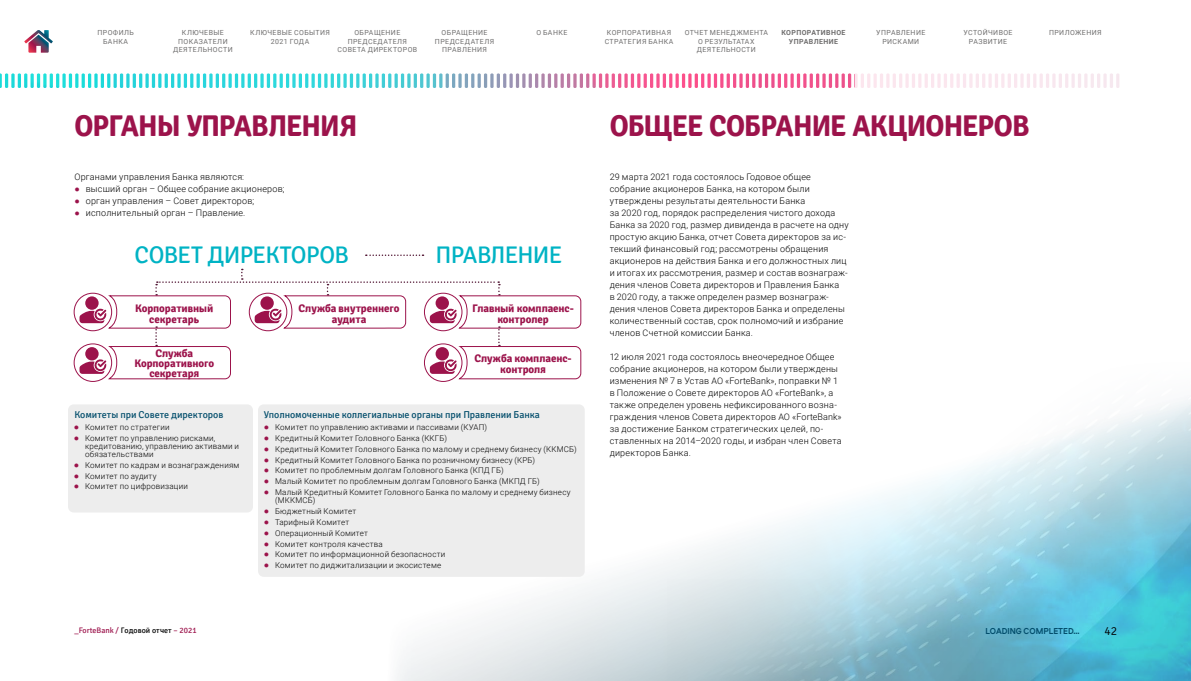
<style>
.page{position:relative;width:1191px;height:681px;background:#fff}
.page>*{position:absolute;margin:0;border:0;box-sizing:border-box;transform-origin:0 0}
.t1{font:700 30px "Cignika";letter-spacing:-.035em;color:#9c134b;scale:.95 1}
.t2{font:24px "Cignika";letter-spacing:-.03em;color:#00b3c4}
.t3{font:300 12px "Cignika";color:#000}
.t4{font:700 11px/11px "Cignika";letter-spacing:-.005em;color:#9c134b;text-align:center}
.t5{font:10px "Cignika";letter-spacing:-.005em;color:#034e6c}
.t6{font:300 9px/12px "Roboto";letter-spacing:.025em;color:#000}
.t7{font:700 9px "Aeroport";color:#034e6c;scale:.9 1}
.t8{font:300 8px/8px "Roboto";letter-spacing:.03em;color:#000}
.t9{font:8px "Cignika";color:#9c134b}
.t10{font:7px/8.4px "Roboto";letter-spacing:.055em;color:#706f6f;text-align:center}
.t11{font:700 7px/8.4px "Roboto";letter-spacing:.055em;color:#706f6f;text-align:center}
.s1{font-family:"Arial";font-weight:400;color:#9c134b}
.s2{font-family:"Arial";font-weight:400;font-size:9px;color:#9c134b}
.s3{color:#000}
</style>
<div class="page">
<img style="left:387px;top:399px;width:804px;height:281px">
<svg style="left:24px;top:30px;width:29px;height:23px"></svg>
<div style="left:68px;top:404px;width:185px;height:108px;background:#ededed;border-radius:6px"></div>
<div style="left:258px;top:404px;width:327px;height:172px;background:#ededed;border-radius:6px"></div>
<svg style="left:366px;top:254px;width:57px;height:2px"></svg>
<div style="left:74px;top:293px;width:38px;height:38px;border:1px solid #9c134b;border-radius:50%"></div>
<div style="left:74px;top:343px;width:38px;height:38px;border:1px solid #9c134b;border-radius:50%"></div>
<svg style="left:79px;top:268px;width:503px;height:111px"></svg>
<div style="left:424px;top:343px;width:38px;height:38px;border:1px solid #9c134b;border-radius:50%"></div>
<svg style="left:0;top:73px;width:855px;height:15px"></svg>
<svg style="left:855px;top:73px;width:264px;height:15px"></svg>
<p class="t10" style="left:97px;top:28px;width:38px">ПРОФИЛЬ<br>БАНКА</p>
<p class="t10" style="left:173px;top:28px;width:61px">КЛЮЧЕВЫЕ<br>ПОКАЗАТЕЛИ<br>ДЕЯТЕЛЬНОСТИ</p>
<p class="t10" style="left:250px;top:28px;width:81px">КЛЮЧЕВЫЕ СОБЫТИЯ<br>2021 ГОДА</p>
<p class="t10" style="left:337px;top:28px;width:81px">ОБРАЩЕНИЕ<br>ПРЕДСЕДАТЕЛЯ<br>СОВЕТА ДИРЕКТОРОВ</p>
<p class="t10" style="left:435px;top:28px;width:61px">ОБРАЩЕНИЕ<br>ПРЕДСЕДАТЕЛЯ<br>ПРАВЛЕНИЯ</p>
<p class="t10" style="left:604px;top:28px;width:70px">КОРПОРАТИВНАЯ<br>СТРАТЕГИЯ БАНКА</p>
<p class="t10" style="left:684px;top:28px;width:85px">ОТЧЕТ МЕНЕДЖМЕНТА<br>О РЕЗУЛЬТАТАХ<br>ДЕЯТЕЛЬНОСТИ</p>
<p class="t11" style="left:781px;top:28px;width:65px">КОРПОРАТИВНОЕ<br>УПРАВЛЕНИЕ</p>
<p class="t10" style="left:876px;top:28px;width:51px">УПРАВЛЕНИЕ<br>РИСКАМИ</p>
<p class="t10" style="left:963px;top:28px;width:51px">УСТОЙЧИВОЕ<br>РАЗВИТИЕ</p>
<p class="t10" style="left:536px;top:28px;width:33px">О БАНКЕ</p>
<p class="t10" style="left:1049px;top:28px;width:54px">ПРИЛОЖЕНИЯ</p>
<h1 class="t1" style="left:74px;top:108px;width:298px">ОРГАНЫ УПРАВЛЕНИЯ</h1>
<p class="t6" style="left:74px;top:170px;width:171px">Органами управления Банка являются:</p>
<p class="t6" style="left:74px;top:182px;width:212px"><span class="s1">●</span> высший орган – Общее собрание акционеров;</p>
<p class="t6" style="left:74px;top:194px;width:181px"><span class="s1">●</span> орган управления – Совет директоров;</p>
<p class="t6" style="left:74px;top:206px;width:172px"><span class="s1">●</span> исполнительный орган – Правление.</p>
<h2 class="t2" style="left:135px;top:241px;width:216px">СОВЕТ ДИРЕКТОРОВ</h2>
<h2 class="t2" style="left:435px;top:241px;width:128px">ПРАВЛЕНИЕ</h2>
<p class="t4" style="left:135px;top:302px;width:80px">Корпоративный секретарь</p>
<p class="t4" style="left:298px;top:302px;width:103px">Служба внутреннего аудита</p>
<p class="t4" style="left:472px;top:302px;width:103px">Главный комплаенс&shy;контролер</p>
<p class="t4" style="left:134px;top:348px;width:81px;line-height:10px">Служба<br>Корпоративного секретаря</p>
<p class="t5" style="left:74px;top:408px;width:150px">Комитеты при Совете директоров</p>
<p class="t8" style="left:74px;top:422px;width:97px"><span class="s2">●</span> Комитет по стратегии</p>
<p class="t8" style="left:85px;top:433px;width:155px;text-indent:-11px"><span class="s2">●</span> Комитет по управлению рисками, кредитованию, управлению активами и обязательствами</p>
<p class="t8" style="left:74px;top:460px;width:167px"><span class="s2">●</span> Комитет по кадрам и вознаграждениям</p>
<p class="t8" style="left:74px;top:471px;width:84px"><span class="s2">●</span> Комитет по аудиту</p>
<p class="t8" style="left:74px;top:482px;width:116px"><span class="s2">●</span> Комитет по цифровизации</p>
<p class="t4" style="left:474px;top:353px;width:99px">Служба комплаенс&shy;контроля</p>
<p class="t5" style="left:264px;top:408px;width:278px">Уполномоченные коллегиальные органы при Правлении Банка</p>
<p class="t8" style="left:264px;top:422px;width:225px"><span class="s2">●</span> Комитет по управлению активами и пассивами (КУАП)</p>
<p class="t8" style="left:264px;top:433px;width:185px"><span class="s2">●</span> Кредитный Комитет Головного Банка (ККГБ)</p>
<p class="t8" style="left:264px;top:444px;width:314px"><span class="s2">●</span> Кредитный Комитет Головного Банка по малому и среднему бизнесу (ККМСБ)</p>
<p class="t8" style="left:264px;top:455px;width:273px"><span class="s2">●</span> Кредитный Комитет Головного Банка по розничному бизнесу (КРБ)</p>
<p class="t8" style="left:264px;top:466px;width:242px"><span class="s2">●</span> Комитет по проблемным долгам Головного Банка (КПД ГБ)</p>
<p class="t8" style="left:264px;top:477px;width:278px"><span class="s2">●</span> Малый Комитет по проблемным долгам Головного Банка (МКПД ГБ)</p>
<p class="t8" style="left:275px;top:487px;width:297px;text-indent:-11px"><span class="s2">●</span> Малый Кредитный Комитет Головного Банка по малому и среднему бизнесу (МККМСБ)</p>
<p class="t8" style="left:264px;top:506px;width:94px"><span class="s2">●</span> Бюджетный Комитет</p>
<p class="t8" style="left:264px;top:517px;width:87px"><span class="s2">●</span> Тарифный Комитет</p>
<p class="t8" style="left:264px;top:528px;width:106px"><span class="s2">●</span> Операционный Комитет</p>
<p class="t8" style="left:264px;top:539px;width:121px"><span class="s2">●</span> Комитет контроля качества</p>
<p class="t8" style="left:264px;top:550px;width:183px"><span class="s2">●</span> Комитет по информационной безопасности</p>
<p class="t8" style="left:264px;top:561px;width:179px"><span class="s2">●</span> Комитет по диджитализации и экосистеме</p>
<h1 class="t1" style="left:609px;top:108px;width:443px">ОБЩЕЕ СОБРАНИЕ АКЦИОНЕРОВ</h1>
<p class="t6" style="left:609px;top:170px;width:241px">29 марта 2021 года состоялось Годовое общее собрание акционеров Банка, на котором были утверждены результаты деятельности Банка<br>за 2020 год, порядок распределения чистого дохода Банка за 2020 год, размер дивиденда в расчете на одну простую акцию Банка, отчет Совета директоров за ис&shy;текший финансовый год; рассмотрены обращения акционеров на действия Банка и его должностных лиц и итогах их рассмотрения, размер и состав вознаграж&shy;дения членов Совета директоров и Правления Банка<br>в 2020 году, а также определен размер вознаграж&shy;дения членов Совета директоров Банка и определены количественный состав, срок полномочий и избрание членов Счетной комиссии Банка.</p>
<p class="t6" style="left:609px;top:350px;width:233px">12 июля 2021 года состоялось внеочередное Общее собрание акционеров, на котором были утверждены изменения № 7 в Устав АО «ForteBank», поправки № 1 в Положение о Совете директоров АО «ForteBank», а также определен уровень нефиксированного возна&shy;граждения членов Совета директоров АО «ForteBank» за достижение Банком стратегических целей, по&shy;ставленных на 2014–2020 годы, и избран член Совета директоров Банка.</p>
<p class="t9" style="left:74px;top:625px;width:124px">_ForteBank / <span class="s3">Годовой отчет</span> – 2021</p>
<p class="t7" style="left:985px;top:624px;width:106px">LOADING COMPLETED...</p>
<h3 class="t3" style="left:1104px;top:623px;width:14px">42</h3>
</div>
